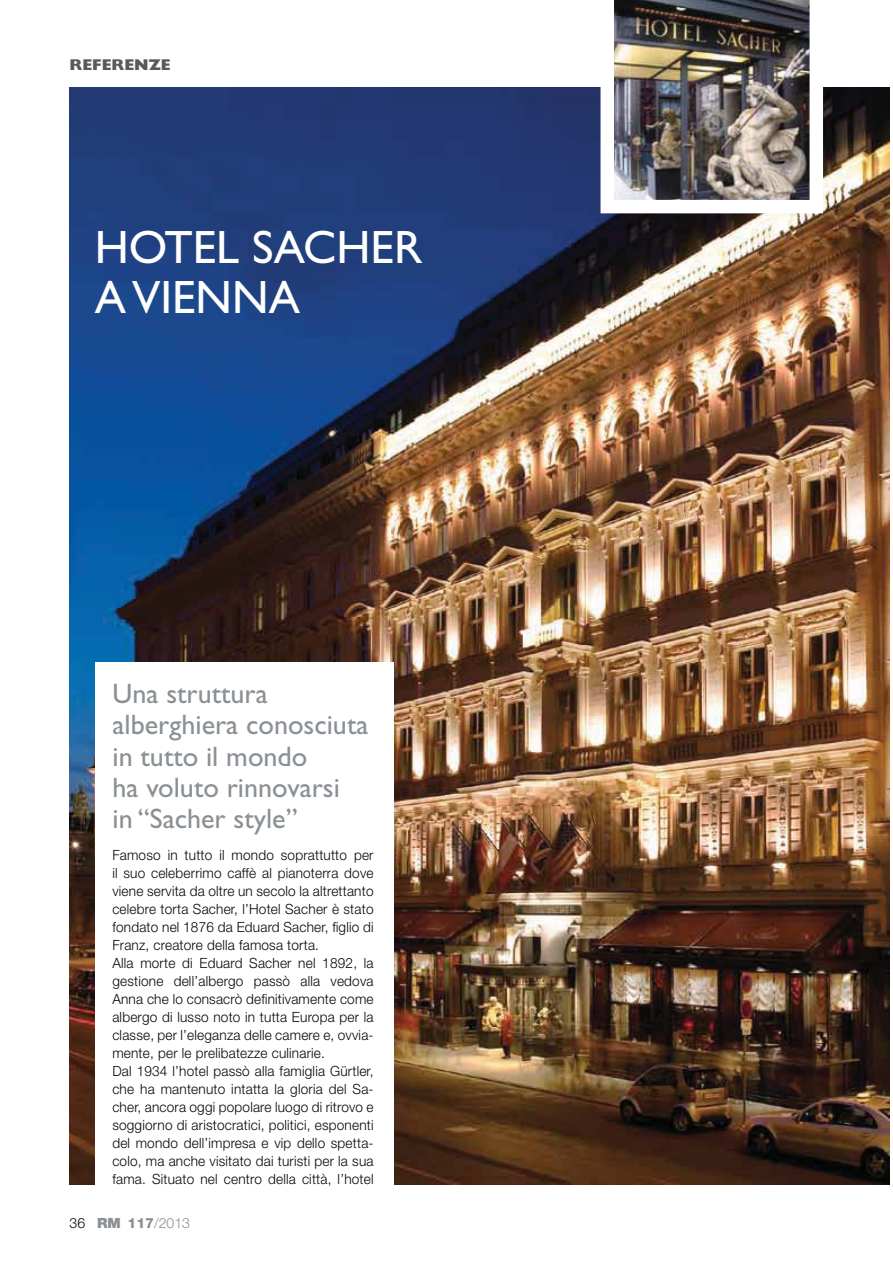
<style>
.page{position:relative;width:893px;height:1263px;background:#fff}
.page>*{position:absolute;margin:0;border:0;box-sizing:border-box;transform-origin:0 0}
.t1{font:46.95px/50.1px "Gill Sans Std";color:#fff}
.t2{font:28.2px/31.2px "Gill Sans Std";color:#8b9094}
.t3{font:800 15.6px "Gill Sans Std";color:#58595b}
.t4{font:300 14.1px/18px "Helvetica Neue LT Std";letter-spacing:.015em;color:#040809}
.t5{font:300 14.1px "Helvetica Neue LT Std";color:#8b9094}
.s1{color:#040809}
.s2{font-weight:900}
.s3{font-weight:800}
</style>
<div class="page">
<img style="left:70px;top:88px;width:819px;height:1096px">
<div style="left:95px;top:663px;width:299px;height:548px;background:#fff"></div>
<img style="left:600px;top:0;width:223px;height:213px">
<p class="t3" style="left:70px;top:55px;width:103px">REFERENZE</p>
<h1 class="t1" style="left:95px;top:227px;width:329px">HOTEL SACHER<br>A VIENNA</h1>
<h2 class="t2" style="left:113px;top:681px;width:257px">Una struttura alberghiera conosciuta in tutto il mondo<br>ha voluto rinnovarsi<br>in “Sacher style”</h2>
<p class="t4" style="left:112px;top:847px;width:263px">Famoso in tutto il mondo soprattutto per il suo celeberrimo caffè al pianoterra dove viene servita da oltre un secolo la altrettanto celebre torta Sacher, l’Hotel Sacher è stato fondato nel 1876 da Eduard Sacher, figlio di Franz, creatore della famosa torta.<br>Alla morte di Eduard Sacher nel 1892, la gestione dell’albergo passò alla vedova Anna che lo consacrò definitivamente come albergo di lusso noto in tutta Europa per la classe, per l’eleganza delle camere e, ovvia&shy;mente, per le prelibatezze culinarie.<br>Dal 1934 l’hotel passò alla famiglia Gürtler, che ha mantenuto intatta la gloria del Sa&shy;cher, ancora oggi popolare luogo di ritrovo e soggiorno di aristocratici, politici, esponenti del mondo dell’impresa e vip dello spetta&shy;colo, ma anche visitato dai turisti per la sua fama. Situato nel centro della città, l’hotel</p>
<p class="t5" style="left:70px;top:1218px;width:122px"><span class="s1">36</span> <span class="s2">RM</span> <span class="s3">117</span>/2013</p>
</div>
